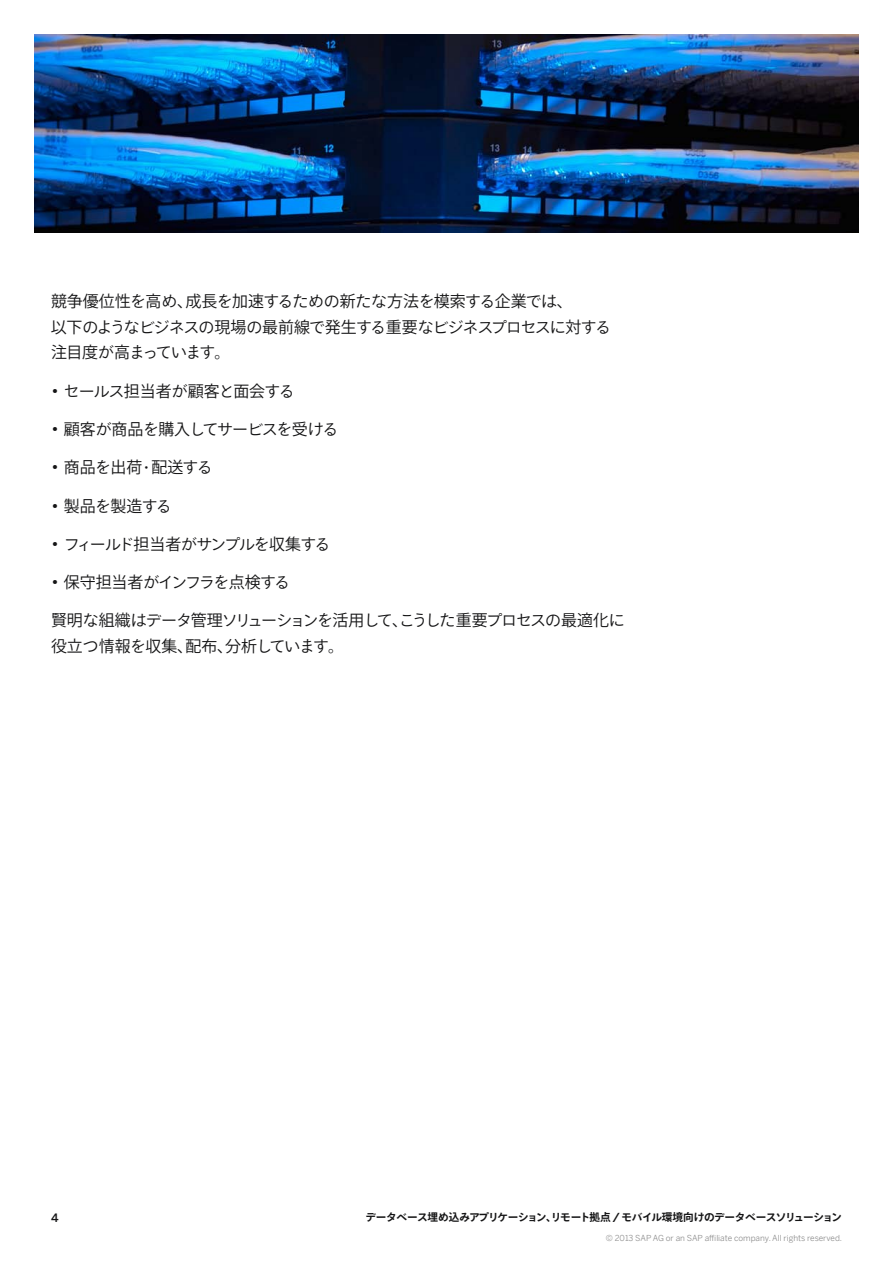
<style>
.page{position:relative;width:893px;height:1263px;background:#fff}
.page>*{position:absolute;margin:0;border:0;box-sizing:border-box;transform-origin:0 0}
.t1{font:15.9px/25.5px "Ryo Gothic Plus N";letter-spacing:-.085em;color:#141415}
.t2{font:15.9px "Koz Go Pr 6 N";color:#141415}
.t3{font:15.9px "Ryo Gothic Plus N";letter-spacing:-.11em;color:#141415}
.t4{font:15.9px "Ryo Gothic Plus N";letter-spacing:-.125em;color:#141415}
.t5{font:500 11.55px "Benton Sans";color:#141415}
.t6{font:700 10.65px "Ryo Gothic Plus N";letter-spacing:-.05em;color:#141415}
.t7{font:8.25px "Benton Sans";color:#8d8d8d}
.s1{font-family:"Ryo Gothic Plus N"}
.s2{font-family:"Koz Go Pr 6 N"}
.s3{font-family:"Benton Sans";font-size:17.1px}
.s4{font-size:12px}
.s5{font-family:"Benton Sans";font-weight:500;font-size:12.45px}
</style>
<div class="page">
<img style="left:34px;top:34px;width:825px;height:199px">
<p class="t2" style="left:51px;top:293px;width:523px">競争優位性<span class="s1">を</span>高<span class="s1">め</span>、成長<span class="s1">を</span>加速<span class="s1">するための</span>新<span class="s1">たな</span>方法<span class="s1">を</span>模索<span class="s1">する</span>企業<span class="s1">では</span>、</p>
<p class="t1" style="left:51px;top:315px;width:562px"><span class="s2">以下</span>のようなビジネスの<span class="s2">現場</span>の<span class="s2">最前線</span>で<span class="s2">発生</span>する<span class="s2">重要</span>なビジネスプロセスに<span class="s2">対</span>する<span class="s2">注目度</span>が<span class="s2">高</span>まっています<span class="s2">。</span></p>
<p class="t1" style="left:51px;top:379px;width:245px"><span class="s3">•</span> セールス<span class="s2">担当者</span>が<span class="s2">顧客</span>と<span class="s2">面会</span>する</p>
<p class="t1" style="left:51px;top:417px;width:289px"><span class="s3">•</span> <span class="s2">顧客</span>が<span class="s2">商品</span>を<span class="s2">購入</span>してサービスを<span class="s2">受</span>ける</p>
<p class="t2" style="left:51px;top:458px;width:163px"><span class="s3">•</span> 商品<span class="s1">を</span>出荷<span class="s4">・</span>配送<span class="s1">する</span></p>
<p class="t2" style="left:51px;top:497px;width:122px"><span class="s3">•</span> 製品<span class="s1">を</span>製造<span class="s1">する</span></p>
<p class="t3" style="left:51px;top:534px;width:281px"><span class="s3">•</span> フィールド<span class="s2">担当者</span>がサンプルを<span class="s2">収集</span>する</p>
<p class="t4" style="left:51px;top:572px;width:241px"><span class="s3">•</span> <span class="s2">保守担当者</span>がインフラを<span class="s2">点検</span>する</p>
<p class="t1" style="left:51px;top:608px;width:575px"><span class="s2">賢明</span>な<span class="s2">組織</span>はデータ<span class="s2">管理</span>ソリューションを<span class="s2">活用</span>して<span class="s2">、</span>こうした<span class="s2">重要</span>プロセスの<span class="s2">最適化</span>に</p>
<p class="t2" style="left:51px;top:637px;width:294px">役立<span class="s1">つ</span>情報<span class="s1">を</span>収集、配布、分析<span class="s1">しています</span>。</p>
<p class="t5" style="left:51px;top:1209px;width:9px">4</p>
<p class="t6" style="left:365px;top:1210px;width:478px">データベース<span class="s2">埋</span>め<span class="s2">込</span>みアプリケーション<span class="s2">、</span>リモート<span class="s2">拠点</span> <span class="s5">/</span> モバイル<span class="s2">環境向</span>けのデータベースソリューション</p>
<p class="t7" style="left:606px;top:1232px;width:238px">© 2013 SAP AG or an SAP affiliate company. All rights reserved.</p>
</div>
